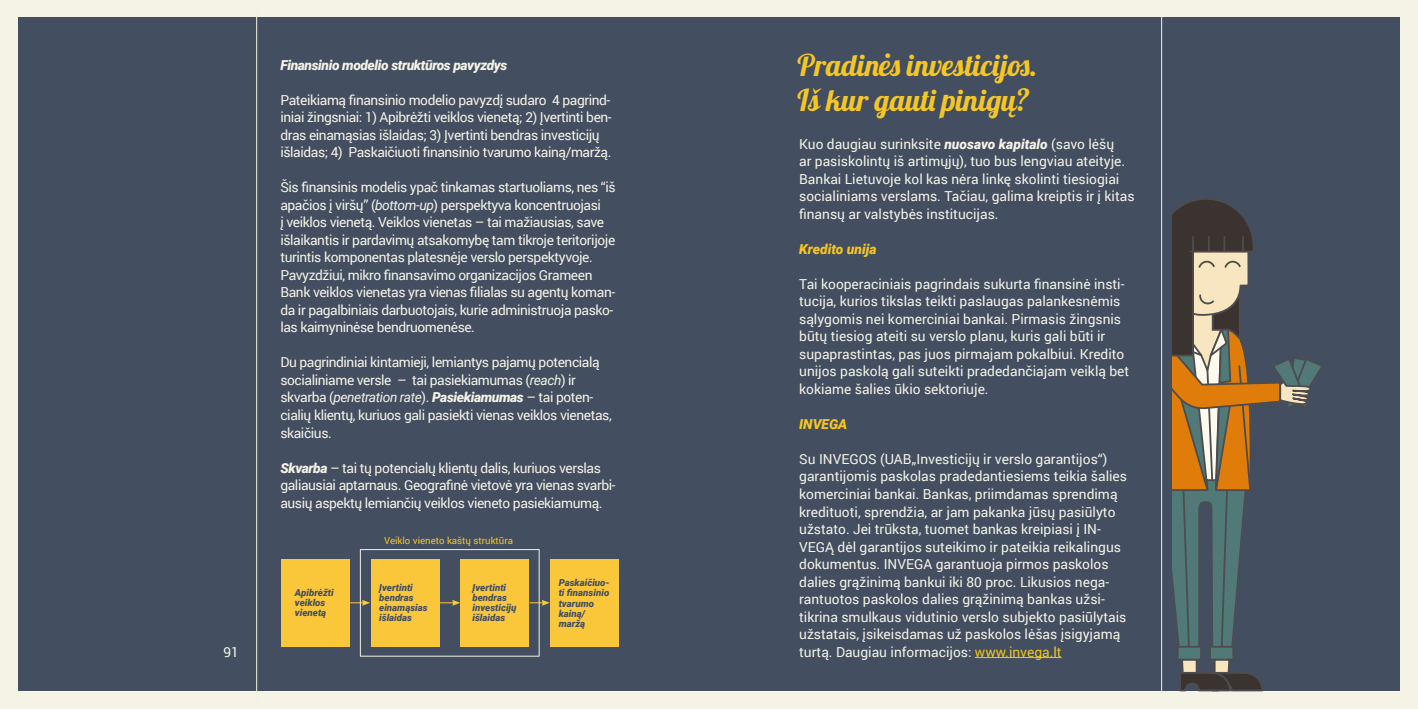
<style>
.page{position:relative;width:1418px;height:709px;background:#fff}
.page>*{position:absolute;margin:0;border:0;box-sizing:border-box;transform-origin:0 0}
.t1{font:30px/35px "Lobster";color:#f5c624}
.t2{font:13.75px/17.5px "Roboto";color:#f5f3e7}
.t3{font:13.75px/17.5px "Roboto";letter-spacing:-.03em;color:#f5f3e7}
.t4{font:italic 900 13.75px "Roboto";letter-spacing:-.03em;color:#f5f3e7}
.t5{font:italic 900 13.75px "Roboto";color:#f5c622}
.t6{font:italic 900 9.62px/10px "Roboto";color:#454e61}
.t7{font:9.62px "Roboto";color:#f5c624}
.s1{font-style:italic}
.s2{font-weight:900;font-style:italic}
.s3{color:#efc519}
</style>
<div class="page">
<div style="left:0;top:0;width:1417px;height:709px;background:#f5f2e6"></div>
<div style="left:18px;top:18px;width:1381px;height:673px;background:#434e60"></div>
<hr style="left:256px;top:6px;width:1px;height:696px;background:#f4f2e6">
<hr style="left:974px;top:657px;width:87px;height:1px;background:#efc519">
<div style="left:281px;top:559px;width:68px;height:87px;background:#fac73b"></div>
<div style="left:371px;top:559px;width:68px;height:87px;background:#fac73b"></div>
<div style="left:460px;top:559px;width:69px;height:87px;background:#fac73b"></div>
<div style="left:550px;top:559px;width:69px;height:87px;background:#fac73b"></div>
<svg style="left:350px;top:600px;width:20px;height:6px"></svg>
<svg style="left:440px;top:600px;width:20px;height:6px"></svg>
<svg style="left:529px;top:600px;width:21px;height:6px"></svg>
<div style="left:360px;top:549px;width:179px;height:107px;border:1px solid #f4f2e6"></div>
<svg style="left:1162px;top:198px;width:161px;height:494px"></svg>
<div style="left:1139px;top:108px;width:32px;height:558px;background:#434e60"></div>
<hr style="left:1161px;top:6px;width:1px;height:696px;background:#f4f2e6">
<p class="t2" style="left:223px;top:642px;width:17px">91</p>
<p class="t4" style="left:280px;top:55px;width:228px">Finansinio modelio struktūros pavyzdys</p>
<p class="t3" style="left:280px;top:91px;width:333px">Pateikiamą finansinio modelio pavyzdį sudaro 4 pagrind&shy;iniai žingsniai: 1) Apibrėžti veiklos vienetą; 2) Įvertinti ben&shy;dras einamąsias išlaidas; 3) Įvertinti bendras investicijų išlaidas; 4) Paskaičiuoti finansinio tvarumo kainą/maržą.</p>
<p class="t3" style="left:280px;top:178px;width:337px">Šis finansinis modelis ypač tinkamas startuoliams, nes “iš apačios į viršų” (<span class="s1">bottom-up</span>) perspektyva koncentruojasi<br>į veiklos vienetą. Veiklos vienetas – tai mažiausias, save išlaikantis ir pardavimų atsakomybę tam tikroje teritorijoje turintis komponentas platesnėje verslo perspektyvoje.<br>Pavyzdžiui, mikro finansavimo organizacijos Grameen Bank veiklos vienetas yra vienas filialas su agentų koman&shy;da ir pagalbiniais darbuotojais, kurie administruoja pasko&shy;las kaimyninėse bendruomenėse.</p>
<p class="t3" style="left:280px;top:353px;width:333px">Du pagrindiniai kintamieji, lemiantys pajamų potencialą socialiniame versle – tai pasiekiamumas (<span class="s1">reach</span>) ir skvarba (<span class="s1">penetration rate</span>). <span class="s2">Pasiekiamumas</span> – tai poten&shy;cialių klientų, kuriuos gali pasiekti vienas veiklos vienetas, skaičius.</p>
<p class="t3" style="left:280px;top:458px;width:337px"><span class="s2">Skvarba</span> – tai tų potencialų klientų dalis, kuriuos verslas galiausiai aptarnaus. Geografinė vietovė yra vienas svarbi&shy;ausių aspektų lemiančių veiklos vieneto pasiekiamumą.</p>
<p class="t7" style="left:384px;top:533px;width:130px">Veiklo vieneto kaštų struktūra</p>
<p class="t6" style="left:472px;top:582px;width:46px">Įvertinti bendras investicijų išlaidas</p>
<p class="t6" style="left:558px;top:577px;width:53px">Paskaičiuo&shy;ti finansinio tvarumo kainą/ maržą</p>
<p class="t6" style="left:295px;top:587px;width:40px">Apibrėžti veiklos vienetą</p>
<p class="t6" style="left:379px;top:582px;width:50px">Įvertinti bendras einamąsias išlaidas</p>
<h1 class="t1" style="left:797px;top:47px;width:241px">Pradinės investicijos.<br>Iš kur gauti pinigų?</h1>
<p class="t2" style="left:799px;top:135px;width:337px">Kuo daugiau surinksite <span class="s2">nuosavo kapitalo</span> (savo lėšų<br>ar pasiskolintų iš artimųjų), tuo bus lengviau ateityje.<br>Bankai Lietuvoje kol kas nėra linkę skolinti tiesiogiai socialiniams verslams. Tačiau, galima kreiptis ir į kitas finansų ar valstybės institucijas.</p>
<p class="t5" style="left:799px;top:239px;width:79px">Kredito unija</p>
<p class="t2" style="left:799px;top:275px;width:331px">Tai kooperaciniais pagrindais sukurta finansinė insti&shy;tucija, kurios tikslas teikti paslaugas palankesnėmis sąlygomis nei komerciniai bankai. Pirmasis žingsnis būtų tiesiog ateiti su verslo planu, kuris gali būti ir supaprastintas, pas juos pirmajam pokalbiui. Kredito unijos paskolą gali suteikti pradedančiajam veiklą bet kokiame šalies ūkio sektoriuje.</p>
<p class="t5" style="left:799px;top:414px;width:50px">INVEGA</p>
<p class="t2" style="left:799px;top:450px;width:329px">Su INVEGOS (UAB„Investicijų ir verslo garantijos“) garantijomis paskolas pradedantiesiems teikia šalies komerciniai bankai. Bankas, priimdamas sprendimą kredituoti, sprendžia, ar jam pakanka jūsų pasiūlyto užstato. Jei trūksta, tuomet bankas kreipiasi į IN-VEGĄ dėl garantijos suteikimo ir pateikia reikalingus dokumentus. INVEGA garantuoja pirmos paskolos dalies grąžinimą bankui iki 80 proc. Likusios nega&shy;rantuotos paskolos dalies grąžinimą bankas užsi&shy;tikrina smulkaus vidutinio verslo subjekto pasiūlytais užstatais, įsikeisdamas už paskolos lėšas įsigyjamą turtą. Daugiau informacijos: <span class="s3">www.invega.lt</span></p>
</div>
